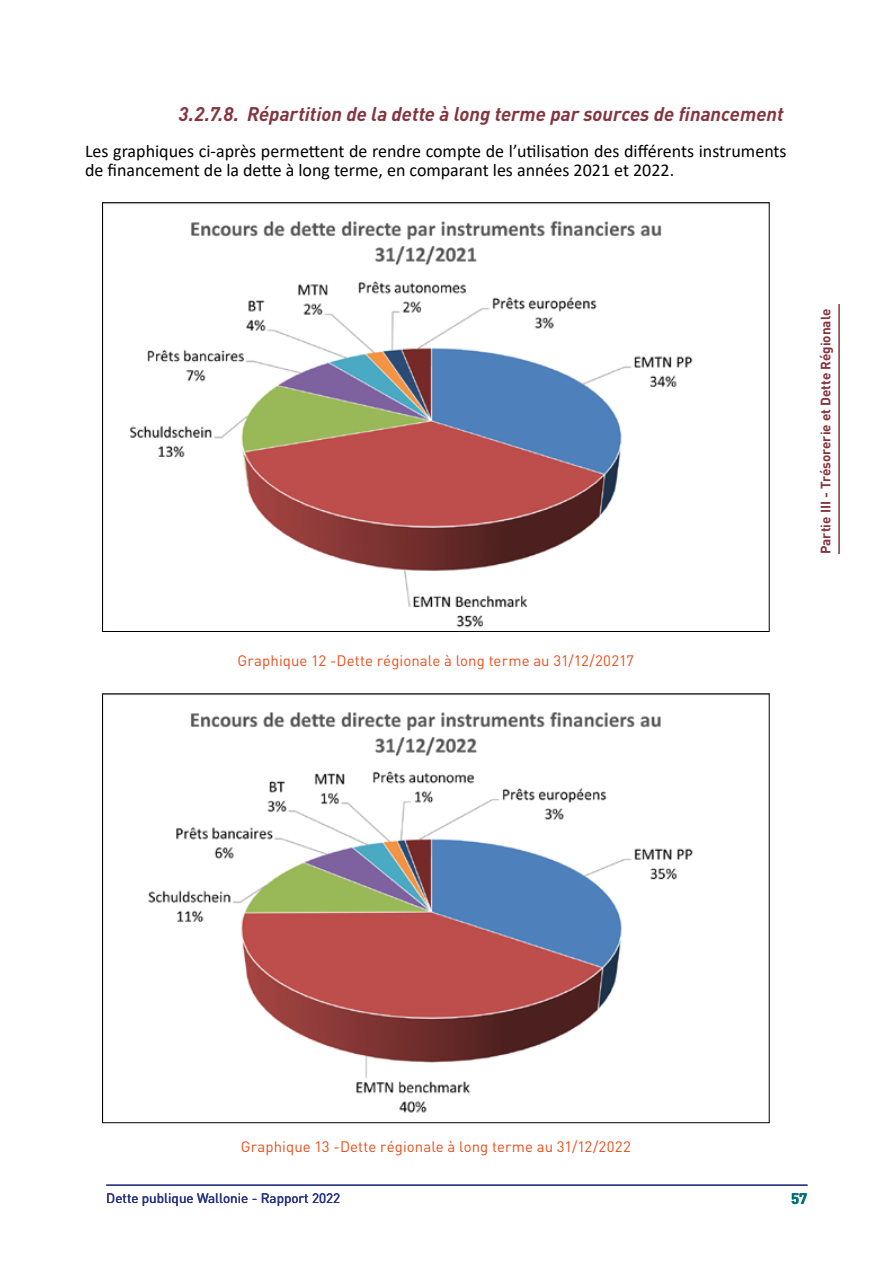
<style>
.page{position:relative;width:893px;height:1263px;background:#fff}
.page>*{position:absolute;margin:0;border:0;box-sizing:border-box;transform-origin:0 0}
.t1{font:italic 700 19.5px "DINOT";color:#85353e}
.t2{font:18px/19.8px "Calibri";color:#000}
.t3{font:15px "DINOT";letter-spacing:.005em;color:#e94e1b}
.t4{font:700 15px "DINOT";color:#007376}
.t5{font:700 13.5px "DINOT";color:#85353e}
.t6{font:13.5px "DINOT";color:#283583}
</style>
<div class="page">
<hr style="left:106px;top:1185px;width:701px;height:1px;background:#283583">
<hr style="left:838px;top:304px;width:2px;height:250px;background:#85353e">
<img style="left:130px;top:221px;width:563px;height:407px">
<img style="left:148px;top:712px;width:545px;height:401px">
<p class="t1" style="left:179px;top:102px;width:606px">3.2.7.8. Répartition de la dette à long terme par sources de financement</p>
<p class="t2" style="left:85px;top:140px;width:703px">Les graphiques ci-après permettent de rendre compte de l’utilisation des différents instruments de financement de la dette à long terme, en comparant les années 2021 et 2022.</p>
<p class="t3" style="left:238px;top:651px;width:398px">Graphique 12 -Dette régionale à long terme au 31/12/20217</p>
<p class="t5" style="left:817px;top:554px;width:247px;rotate:-90deg">Partie III - Trésorerie et Dette Régionale</p>
<p class="t3" style="left:241px;top:1137px;width:391px">Graphique 13 -Dette régionale à long terme au 31/12/2022</p>
<p class="t6" style="left:106px;top:1190px;width:235px">Dette publique Wallonie - Rapport 2022</p>
<p class="t4" style="left:791px;top:1189px;width:18px">57</p>
</div>
